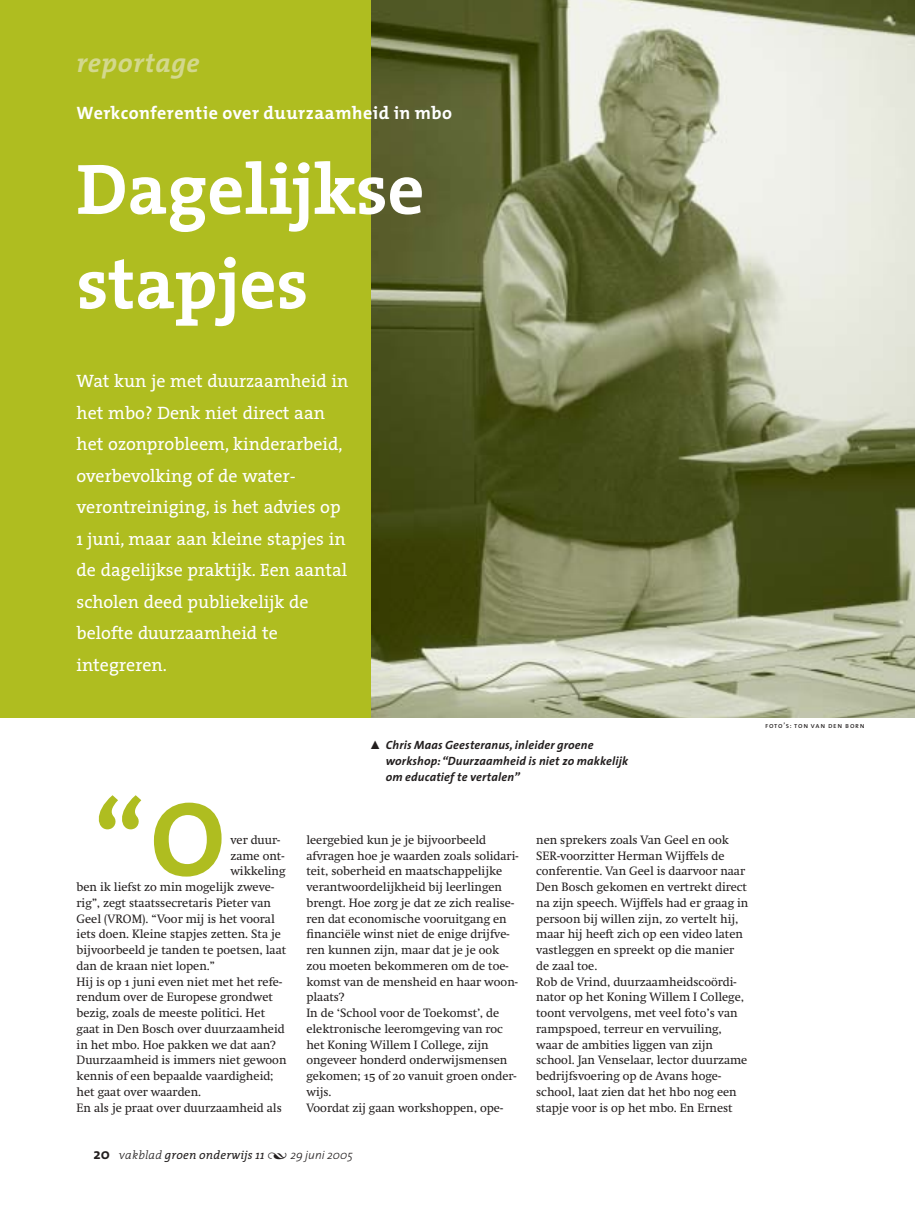
<style>
.page{position:relative;width:915px;height:1212px;background:#fff}
.page>*{position:absolute;margin:0;border:0;box-sizing:border-box;transform-origin:0 0}
.t1{font:700 106.05px "The Serif";color:#afbd20}
.t2{font:700 72px/94.5px "The Serif";color:#fff}
.t3{font:italic 700 27px "The Mix";letter-spacing:.025em;color:#d3d88e}
.t4{font:18px/31.5px "The Serif";color:#fff}
.t5{font:700 18px "The Mix";letter-spacing:.03em;color:#fff}
.t6{font:12px/15.8px "Swift Special";color:#231f1f}
.t7{font:italic 700 12px/15.8px "The Sans";letter-spacing:.015em;color:#231f1f}
.t8{font:italic 12px "The Serif";letter-spacing:.015em;color:#231f1f}
.t9{font:7.5px "The Sans Caps";letter-spacing:.1em;color:#231f1f}
.s1{font-family:"The Sans Bold Expert";font-weight:400;font-style:normal}
.s2{font-family:"The Sans";font-weight:700;font-style:normal;font-size:15px}
.s3{font-weight:300}
.s4{font-family:"The Serif Extra Light Expert";font-style:normal}
.s5{font-family:"The Sans";font-weight:300}
</style>
<div class="page">
<div style="left:0;top:0;width:371px;height:718px;background:#afbd20"></div>
<img style="left:371px;top:0;width:543px;height:718px">
<h3 class="t3" style="left:77px;top:52px;width:125px">reportage</h3>
<h3 class="t5" style="left:77px;top:107px;width:377px">Werkconferentie over duurzaamheid in mbo</h3>
<h2 class="t2" style="left:77px;top:150px;width:349px">Dagelijkse stapjes</h2>
<p class="t4" style="left:77px;top:367px;width:273px">Wat kun je met duurzaamheid in het mbo? Denk niet direct aan het ozonprobleem, kinderarbeid, overbevolking of de water&shy;verontreiniging, is het advies op<br>1 juni, maar aan kleine stapjes in de dagelijkse praktijk. Een aantal scholen deed publiekelijk de belofte duurzaamheid te integreren.</p>
<h1 class="t1" style="left:94px;top:801px;width:133px">“O</h1>
<p class="t6" style="left:230px;top:833px;width:51px">ver duur-</p>
<p class="t6" style="left:230px;top:849px;width:55px">zame ont-</p>
<p class="t6" style="left:230px;top:865px;width:57px">wikkeling</p>
<p class="t6" style="left:77px;top:880px;width:199px">ben ik liefst zo min mogelijk zweve-</p>
<p class="t6" style="left:77px;top:896px;width:196px">rig”, zegt staatssecretaris Pieter van</p>
<p class="t6" style="left:77px;top:912px;width:199px">Geel (VROM). “Voor mij is het vooral</p>
<p class="t6" style="left:77px;top:928px;width:206px">iets doen. Kleine stapjes zetten. Sta je</p>
<p class="t6" style="left:77px;top:943px;width:211px">bijvoorbeeld je tanden te poetsen, laat</p>
<p class="t6" style="left:77px;top:959px;width:140px">dan de kraan niet lopen.”</p>
<p class="t6" style="left:77px;top:975px;width:207px">Hij is op 1 juni even niet met het refe-</p>
<p class="t6" style="left:77px;top:991px;width:198px">rendum over de Europese grondwet</p>
<p class="t6" style="left:77px;top:1006px;width:190px">bezig, zoals de meeste politici. Het</p>
<p class="t6" style="left:77px;top:1022px;width:209px">gaat in Den Bosch over duurzaamheid</p>
<p class="t6" style="left:77px;top:1038px;width:200px">in het mbo. Hoe pakken we dat aan?</p>
<p class="t6" style="left:77px;top:1054px;width:211px">Duurzaamheid is immers niet gewoon</p>
<p class="t6" style="left:77px;top:1069px;width:198px">kennis of een bepaalde vaardigheid;</p>
<p class="t6" style="left:77px;top:1085px;width:126px">het gaat over waarden.</p>
<p class="t6" style="left:77px;top:1101px;width:207px">En als je praat over duurzaamheid als</p>
<p class="t7" style="left:385px;top:739px;width:244px;text-indent:-16px"><span class="s1">˚</span> Chris Maas Geesteranus, inleider groene workshop: “Duurzaamheid is niet zo makkelijk om educatief te vertalen”</p>
<p class="t6" style="left:306px;top:833px;width:213px">leergebied kun je je bijvoorbeeld afvragen hoe je waarden zoals solidari&shy;teit, soberheid en maatschappelijke verantwoordelijkheid bij leerlingen brengt. Hoe zorg je dat ze zich realise&shy;ren dat economische vooruitgang en financiële winst niet de enige drijfve&shy;ren kunnen zijn, maar dat je je ook zou moeten bekommeren om de toe&shy;komst van de mensheid en haar woon&shy;plaats?<br>In de ‘School voor de Toekomst’, de elektronische leeromgeving van roc het Koning Willem I College, zijn ongeveer honderd onderwijsmensen gekomen; 15 of 20 vanuit groen onder&shy;wijs.<br>Voordat zij gaan workshoppen, ope-</p>
<p class="t6" style="left:536px;top:833px;width:213px">nen sprekers zoals Van Geel en ook SER-voorzitter Herman Wijffels de conferentie. Van Geel is daarvoor naar Den Bosch gekomen en vertrekt direct na zijn speech. Wijffels had er graag in persoon bij willen zijn, zo vertelt hij, maar hij heeft zich op een video laten vastleggen en spreekt op die manier de zaal toe.<br>Rob de Vrind, duurzaamheidscoördi&shy;nator op het Koning Willem I College, toont vervolgens, met veel foto’s van rampspoed, terreur en vervuiling, waar de ambities liggen van zijn school. Jan Venselaar, lector duurzame bedrijfsvoering op de Avans hoge&shy;school, laat zien dat het hbo nog een stapje voor is op het mbo. En Ernest</p>
<p class="t8" style="left:94px;top:1150px;width:261px"><span class="s2">20</span> <span class="s3">vakblad</span> groen onderwijs 11 <span class="s4">Œ</span> <span class="s5">29 juni 2005</span></p>
<p class="t9" style="left:764px;top:721px;width:101px">foto’s: ton van den born</p>
</div>
